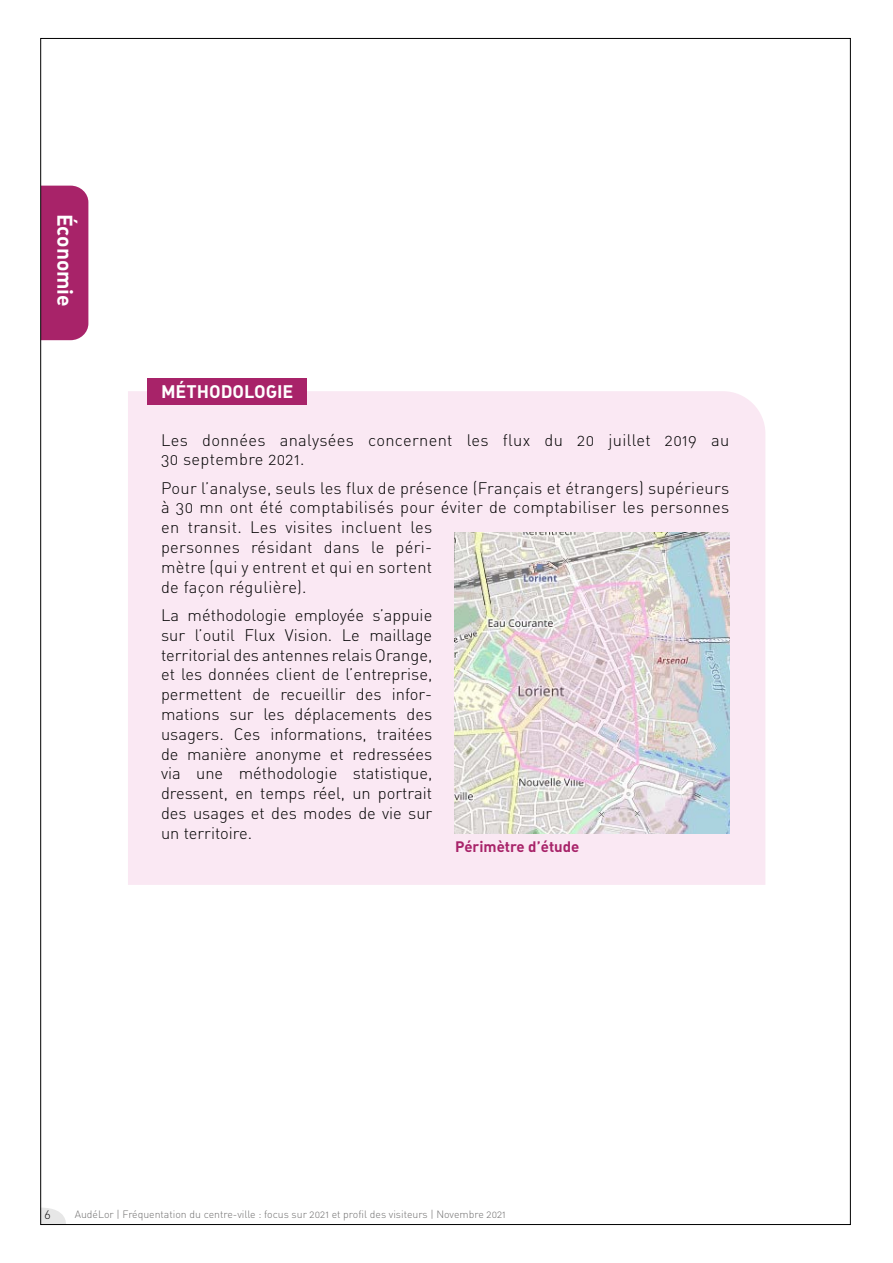
<style>
.page{position:relative;width:893px;height:1263px;background:#fff}
.page>*{position:absolute;margin:0;border:0;box-sizing:border-box;transform-origin:0 0}
.t1{font:21px "DIN Bold Alternate";color:#fff}
.t2{font:18px "DIN Bold Alternate";color:#fff}
.t3{font:16.5px/19.8px "DIN Light Alternate";letter-spacing:.02em;color:#000}
.t4{font:15px "DIN Bold Alternate";color:#a82369}
.t5{font:12px "DIN Light Alternate";color:#000}
.t6{font:10.5px "DIN Light Alternate";color:#706f6f}
</style>
<div class="page">
<div style="left:42px;top:186px;width:46px;height:154px;background:#a82369"></div>
<svg style="left:42px;top:1208px;width:24px;height:15px"></svg>
<div style="left:128px;top:391px;width:637px;height:494px;background:#fae8f3"></div>
<div style="left:147px;top:378px;width:159px;height:26px;background:#a82369"></div>
<img style="left:454px;top:533px;width:275px;height:300px">
<p class="t1" style="left:79px;top:214px;width:94px;rotate:90deg">Économie</p>
<p class="t2" style="left:161px;top:380px;width:134px">MÉTHODOLOGIE</p>
<p class="t3" style="left:161px;top:430px;width:570px">Les données analysées concernent les flux du 20 juillet 2019 au<br>30 septembre 2021.</p>
<p class="t3" style="left:161px;top:478px;width:570px">Pour l’analyse, seuls les flux de présence (Français et étrangers) supérieurs à 30 mn ont été comptabilisés pour éviter de comptabiliser les personnes en transit. Les visites incluent les<br>personnes résidant dans le péri-<br>mètre (qui y entrent et qui en sortent<br>de façon régulière).</p>
<p class="t3" style="left:161px;top:605px;width:273px;text-align:justify">La méthodologie employée s’appuie sur l’outil Flux Vision. Le maillage territorial des antennes relais Orange, et les données client de l’entreprise, permettent de recueillir des infor&shy;mations sur les déplacements des usagers. Ces informations, traitées de manière anonyme et redressées via une méthodologie statistique, dressent, en temps réel, un portrait des usages et des modes de vie sur un territoire.</p>
<p class="t4" style="left:455px;top:837px;width:126px">Périmètre d’étude</p>
<p class="t5" style="left:45px;top:1208px;width:8px">6</p>
<p class="t6" style="left:75px;top:1208px;width:433px">AudéLor | Fréquentation du centre-ville : focus sur 2021 et profil des visiteurs | Novembre 2021</p>
</div>
